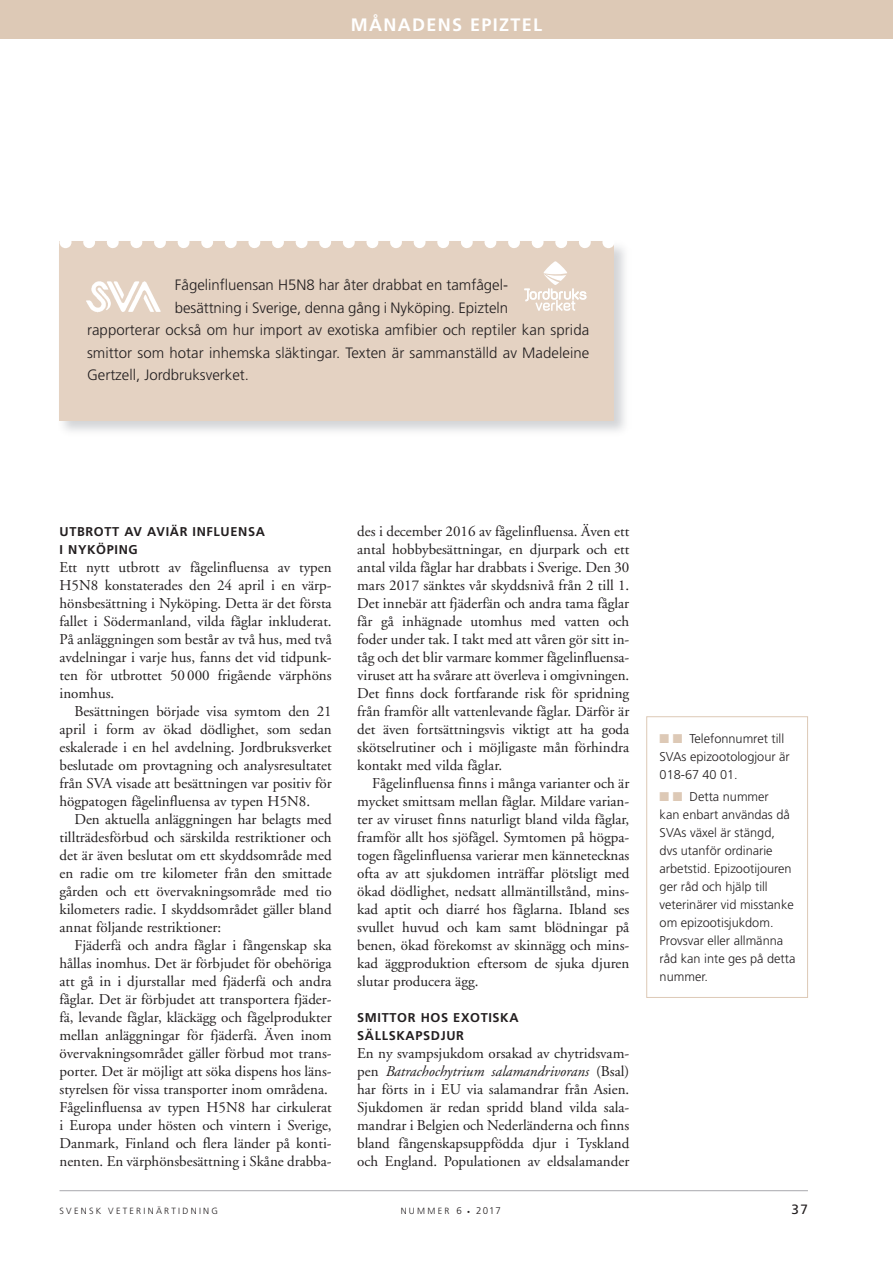
<style>
.page{position:relative;width:893px;height:1263px;background:#fff}
.page>*{position:absolute;margin:0;border:0;box-sizing:border-box;transform-origin:0 0}
.t1{font:700 18px "Frutiger";letter-spacing:.075em;color:#fff}
.t2{font:15px/18px "Adobe Garamond";color:#231f20;text-align:justify}
.t3{font:300 15px "Frutiger";letter-spacing:.005em;color:#231f20}
.t4{font:13.5px "Frutiger";color:#231f20}
.t5{font:300 12.75px/18px "Frutiger";color:#231f20}
.t6{font:700 12.75px/18px "Frutiger";letter-spacing:.05em;color:#231f20}
.t7{font:300 9px "Frutiger";letter-spacing:.25em;color:#231f20}
.s1{font-style:italic}
.s2{color:#ddc9b6}
.s3{font-size:9.75px}
.s4{font-size:6px}
</style>
<div class="page">
<hr style="left:60px;top:1190px;width:748px;height:1px;background:#a8a9ad">
<div style="left:60px;top:242px;width:554px;height:179px;background:#e4d2c2"></div>
<svg style="left:60px;top:241px;width:536px;height:7px"></svg>
<svg style="left:602px;top:241px;width:12px;height:7px"></svg>
<img style="left:86px;top:281px;width:75px;height:32px">
<svg style="left:524px;top:261px;width:62px;height:50px"></svg>
<div style="left:646px;top:716px;width:162px;height:282px;border:1px solid #ddc9b6"></div>
<div style="left:0;top:0;width:893px;height:38px;background:#ddc9b6"></div>
<p class="t1" style="left:351px;top:17px;width:193px">MÅNADENS EPIZTEL</p>
<p class="t3" style="left:175px;top:279px;width:335px">Fågelinfluensan H5N8 har åter drabbat en tamfågel-</p>
<p class="t3" style="left:175px;top:302px;width:335px">besättning i Sverige, denna gång i Nyköping. Epizteln</p>
<p class="t3" style="left:87px;top:324px;width:504px">rapporterar också om hur import av exotiska amfibier och reptiler kan sprida</p>
<p class="t3" style="left:87px;top:347px;width:504px">smittor som hotar inhemska släktingar. Texten är sammanställd av Madeleine</p>
<p class="t3" style="left:87px;top:369px;width:164px">Gertzell, Jordbruksverket.</p>
<p class="t6" style="left:60px;top:523px;width:207px">UTBROTT AV AVIÄR INFLUENSA<br>I NYKÖPING</p>
<p class="t2" style="left:60px;top:559px;width:274px">Ett nytt utbrott av fågelinfluensa av typen H5N8 konstaterades den 24 april i en värp&shy;hönsbesättning i Nyköping. Detta är det första fallet i Södermanland, vilda fåglar inkluderat.<br>På anläggningen som består av två hus, med två avdelningar i varje hus, fanns det vid tidpunk&shy;ten för utbrottet 50 000 frigående värphöns inomhus.</p>
<p class="t2" style="left:60px;top:703px;width:274px;text-indent:15px">Besättningen började visa symtom den 21 april i form av ökad dödlighet, som sedan eskalerade i en hel avdelning. Jordbruksverket beslutade om provtagning och analysresultatet från SVA visade att besättningen var positiv för högpatogen fågelinfluensa av typen H5N8.</p>
<p class="t2" style="left:60px;top:811px;width:274px;text-indent:15px">Den aktuella anläggningen har belagts med tillträdesförbud och särskilda restriktioner och det är även beslutat om ett skyddsområde med en radie om tre kilometer från den smittade gården och ett övervakningsområde med tio kilometers radie. I skyddsområdet gäller bland annat följande restriktioner:</p>
<p class="t2" style="left:60px;top:937px;width:274px;text-align:left;text-indent:15px">Fjäderfä och andra fåglar i fångenskap ska hållas inomhus. Det är förbjudet för obehöriga att gå in i djurstallar med fjäderfä och andra fåglar. Det är förbjudet att transportera fjäder&shy;fä, levande fåglar, kläckägg och fågelprodukter mellan anläggningar för fjäderfä. Även inom övervakningsområdet gäller förbud mot trans&shy;porter. Det är möjligt att söka dispens hos läns&shy;styrelsen för vissa transporter inom områdena.<br>Fågelinfluensa av typen H5N8 har cirkulerat i Europa under hösten och vintern i Sverige, Danmark, Finland och flera länder på konti&shy;nenten. En värphönsbesättning i Skåne drabba-</p>
<p class="t2" style="left:357px;top:523px;width:274px">des i december 2016 av fågelinfluensa. Även ett antal hobbybesättningar, en djurpark och ett antal vilda fåglar har drabbats i Sverige. Den 30 mars 2017 sänktes vår skyddsnivå från 2 till 1.<br>Det innebär att fjäderfän och andra tama fåglar får gå inhägnade utomhus med vatten och foder under tak. I takt med att våren gör sitt in - tåg och det blir varmare kommer fågelinfluensa - viruset att ha svårare att överleva i omgivningen.<br>Det finns dock fortfarande risk för spridning från framför allt vattenlevande fåglar. Därför är det även fortsättningsvis viktigt att ha goda skötselrutiner och i möjligaste mån förhindra kontakt med vilda fåglar.</p>
<p class="t2" style="left:357px;top:775px;width:274px;text-indent:15px">Fågelinfluensa finns i många varianter och är mycket smittsam mellan fåglar. Mildare varian&shy;ter av viruset finns naturligt bland vilda fåglar, framför allt hos sjöfågel. Symtomen på högpa&shy;togen fågelinfluensa varierar men kännetecknas ofta av att sjukdomen inträffar plötsligt med ökad dödlighet, nedsatt allmäntillstånd, mins&shy;kad aptit och diarré hos fåglarna. Ibland ses svullet huvud och kam samt blödningar på benen, ökad förekomst av skinnägg och mins&shy;kad äggproduktion eftersom de sjuka djuren slutar producera ägg.</p>
<p class="t6" style="left:357px;top:1009px;width:163px">SMITTOR HOS EXOTISKA<br>SÄLLSKAPSDJUR</p>
<p class="t2" style="left:357px;top:1045px;width:274px">En ny svampsjukdom orsakad av chytridsvam&shy;pen <span class="s1">Batrachochytrium salamandrivorans</span> (Bsal) har förts in i EU via salamandrar från Asien.<br>Sjukdomen är redan spridd bland vilda sala&shy;mandrar i Belgien och Nederländerna och finns bland fångenskapsuppfödda djur i Tyskland och England. Populationen av eldsalamander</p>
<p class="t5" style="left:660px;top:731px;width:132px"><span class="s2">■</span> <span class="s2">■</span> Telefonnumret till<br>SVAs epizootolog jour är<br>018-67 40 01.</p>
<p class="t5" style="left:660px;top:789px;width:137px"><span class="s2">■</span> <span class="s2">■</span> Detta nummer<br>kan enbart användas då<br>SVAs växel är stängd, dvs utanför ordinarie arbetstid. Epizootijouren ger råd och hjälp till veteri närer vid misstanke om epizootisjukdom.<br>Provsvar eller allmänna råd kan inte ges på detta nummer.</p>
<p class="t7" style="left:60px;top:1207px;width:160px">SVENSK VETERINÄRTIDNING</p>
<p class="t7" style="left:401px;top:1207px;width:102px">NUMMER <span class="s3">6</span> <span class="s4">•</span> <span class="s3">2017</span></p>
<p class="t4" style="left:792px;top:1203px;width:18px">37</p>
</div>
